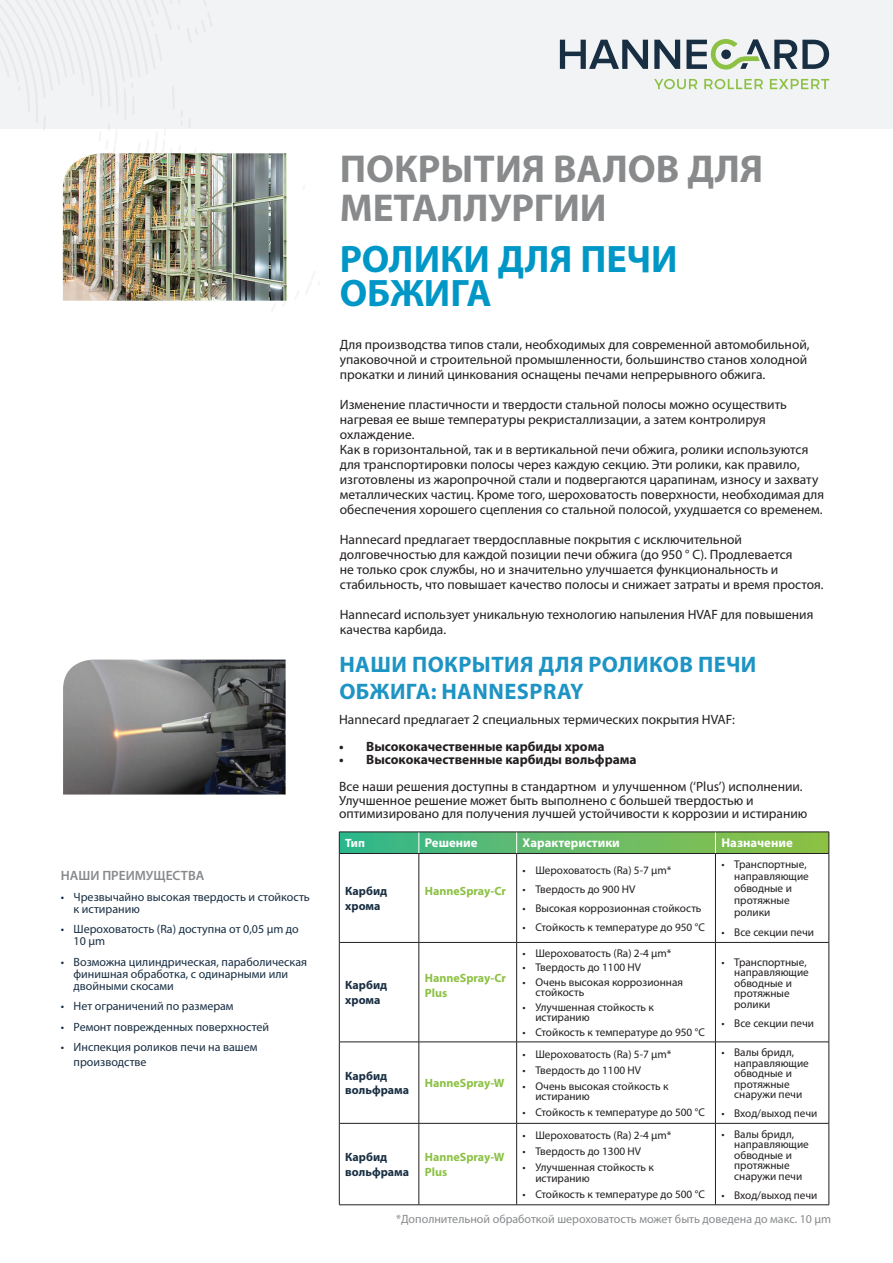
<style>
.page{position:relative;width:893px;height:1263px;background:#fff}
.page>*{position:absolute;margin:0;border:0;box-sizing:border-box;transform-origin:0 0}
.t1{font:700 39px/39px "Myriad Pro";color:#888a8c}
.t2{font:700 38.4px/34.5px "Myriad Pro";color:#0097c7}
.t3{font:700 22.5px/27px "Myriad Pro";letter-spacing:.02em;color:#1d94c3}
.t4{font:13.5px/15px "Myriad Pro";color:#231f20}
.t5{font:700 13.5px "Myriad Pro";color:#231f20}
.t6{font:600 13.5px "Myriad Pro";color:#888a8c}
.t7{font:700 12.75px "Myriad Pro";color:#fff}
.t8{font:12px/12px "Myriad Pro";color:#182e42}
.t9{font:12px "Myriad Pro";color:#888a8c}
.t10{font:700 12px/14.4px "Myriad Pro";color:#8cc144}
.t11{font:700 12px/14.4px "Myriad Pro";color:#182e42}
.t12{font:700 12px "Myriad Pro";color:#fff}
.t13{font:11.25px/10.5px "Myriad Pro";color:#231f20}
</style>
<div class="page">
<div style="left:0;top:0;width:893px;height:128px;background:#f2f3f4"></div>
<svg style="left:0;top:128px;width:321px;height:155px"></svg>
<svg style="left:560px;top:40px;width:88px;height:29px"></svg>
<svg style="left:654px;top:40px;width:26px;height:29px"></svg>
<svg style="left:686px;top:39px;width:143px;height:31px"></svg>
<svg style="left:654px;top:79px;width:175px;height:10px"></svg>
<img style="left:63px;top:153px;width:224px;height:148px">
<hr style="left:339px;top:854px;width:1px;height:88px;background:#231f20">
<hr style="left:419px;top:854px;width:1px;height:88px;background:#231f20">
<hr style="left:516px;top:854px;width:1px;height:88px;background:#231f20">
<hr style="left:715px;top:854px;width:1px;height:88px;background:#231f20">
<hr style="left:829px;top:854px;width:1px;height:88px;background:#231f20">
<hr style="left:339px;top:942px;width:80px;height:1px;background:#231f20">
<hr style="left:339px;top:943px;width:1px;height:99px;background:#231f20">
<hr style="left:419px;top:942px;width:98px;height:1px;background:#231f20">
<hr style="left:419px;top:943px;width:1px;height:99px;background:#231f20">
<hr style="left:517px;top:942px;width:198px;height:1px;background:#231f20">
<hr style="left:516px;top:943px;width:1px;height:99px;background:#231f20">
<hr style="left:715px;top:942px;width:114px;height:1px;background:#231f20">
<hr style="left:715px;top:943px;width:1px;height:99px;background:#231f20">
<hr style="left:829px;top:943px;width:1px;height:99px;background:#231f20">
<hr style="left:339px;top:1042px;width:80px;height:1px;background:#231f20">
<hr style="left:339px;top:1042px;width:1px;height:81px;background:#231f20">
<hr style="left:419px;top:1042px;width:98px;height:1px;background:#231f20">
<hr style="left:419px;top:1042px;width:1px;height:81px;background:#231f20">
<hr style="left:517px;top:1042px;width:198px;height:1px;background:#231f20">
<hr style="left:516px;top:1042px;width:1px;height:81px;background:#231f20">
<hr style="left:715px;top:1042px;width:114px;height:1px;background:#231f20">
<hr style="left:715px;top:1042px;width:1px;height:81px;background:#231f20">
<hr style="left:829px;top:1042px;width:1px;height:81px;background:#231f20">
<hr style="left:339px;top:1123px;width:80px;height:1px;background:#231f20">
<hr style="left:339px;top:1123px;width:1px;height:81px;background:#231f20">
<hr style="left:419px;top:1123px;width:98px;height:1px;background:#231f20">
<hr style="left:419px;top:1123px;width:1px;height:81px;background:#231f20">
<hr style="left:517px;top:1123px;width:198px;height:1px;background:#231f20">
<hr style="left:516px;top:1123px;width:1px;height:81px;background:#231f20">
<hr style="left:715px;top:1123px;width:114px;height:1px;background:#231f20">
<hr style="left:715px;top:1123px;width:1px;height:81px;background:#231f20">
<hr style="left:829px;top:1123px;width:1px;height:81px;background:#231f20">
<hr style="left:339px;top:1204px;width:80px;height:1px;background:#231f20">
<hr style="left:419px;top:1204px;width:98px;height:1px;background:#231f20">
<hr style="left:517px;top:1204px;width:198px;height:1px;background:#231f20">
<hr style="left:715px;top:1204px;width:114px;height:1px;background:#231f20">
<svg style="left:339px;top:832px;width:491px;height:21px;background:#63b867"></svg>
<hr style="left:339px;top:853px;width:80px;height:1px;background:#231f20">
<hr style="left:419px;top:853px;width:98px;height:1px;background:#231f20">
<hr style="left:517px;top:853px;width:198px;height:1px;background:#231f20">
<hr style="left:715px;top:853px;width:114px;height:1px;background:#231f20">
<img style="left:63px;top:660px;width:223px;height:134px">
<p class="t6" style="left:61px;top:867px;width:145px">НАШИ ПРЕИМУЩЕСТВА</p>
<p class="t8" style="left:74px;top:890px;width:238px;text-indent:-13px">• Чрезвычайно высокая твердость и стойкость к истиранию</p>
<p class="t8" style="left:74px;top:923px;width:227px;text-indent:-13px">• Шероховатость (Ra) доступна от 0,05 µm до<br>10 µm</p>
<p class="t8" style="left:74px;top:955px;width:235px;text-indent:-13px">• Возможна цилиндрическая, параболическая финишная обработка, с одинарными или двойными скосами</p>
<p class="t8" style="left:61px;top:1000px;width:174px">• Нет ограничений по размерам</p>
<p class="t8" style="left:61px;top:1020px;width:210px">• Ремонт поврежденных поверхностей</p>
<p class="t8" style="left:74px;top:1039px;width:185px;line-height:15px;text-indent:-13px">• Инспекция роликов печи на вашем производстве</p>
<h1 class="t1" style="left:340px;top:148px;width:425px">ПОКРЫТИЯ ВАЛОВ ДЛЯ<br>МЕТАЛЛУРГИИ</h1>
<h2 class="t2" style="left:340px;top:240px;width:339px">РОЛИКИ ДЛЯ ПЕЧИ<br>ОБЖИГА</h2>
<p class="t4" style="left:340px;top:337px;width:471px">Для производства типов стали, необходимых для современной автомобильной, упаковочной и строительной промышленности, большинство станов холодной прокатки и линий цинкования оснащены печами непрерывного обжига.</p>
<p class="t4" style="left:340px;top:397px;width:486px">Изменение пластичности и твердости стальной полосы можно осуществить нагревая ее выше температуры рекристаллизации, а затем контролируя охлаждение.<br>Как в горизонтальной, так и в вертикальной печи обжига, ролики используются для транспортировки полосы через каждую секцию. Эти ролики, как правило, изготовлены из жаропрочной стали и подвергаются царапинам, износу и захвату металлических частиц. Кроме того, шероховатость поверхности, необходимая для обеспечения хорошего сцепления со стальной полосой, ухудшается со временем.</p>
<p class="t4" style="left:340px;top:532px;width:485px">Hannecard предлагает твердосплавные покрытия с исключительной долговечностью для каждой позиции печи обжига (до 950 ° C). Продлевается<br>не только срок службы, но и значительно улучшается функциональность и стабильность, что повышает качество полосы и снижает затраты и время простоя.</p>
<p class="t4" style="left:340px;top:607px;width:475px">Hannecard использует уникальную технологию напыления HVAF для повышения качества карбида.</p>
<h3 class="t3" style="left:339px;top:650px;width:419px">НАШИ ПОКРЫТИЯ ДЛЯ РОЛИКОВ ПЕЧИ<br>ОБЖИГА: HANNESPRAY</h3>
<p class="t4" style="left:339px;top:711px;width:397px">Hannecard предлагает 2 специальных термических покрытия HVAF:</p>
<p class="t5" style="left:339px;top:737px;width:267px">• Высококачественные карбиды хрома</p>
<p class="t5" style="left:339px;top:751px;width:299px">• Высококачественные карбиды вольфрама</p>
<p class="t4" style="left:339px;top:780px;width:470px;line-height:13.5px">Все наши решения доступны в стандартном и улучшенном (‘Plus’) исполнении.<br>Улучшенное решение может быть выполнено с большей твердостью и оптимизировано для получения лучшей устойчивости к коррозии и истиранию</p>
<p class="t12" style="left:345px;top:835px;width:21px">Тип</p>
<p class="t7" style="left:425px;top:835px;width:54px">Решение</p>
<p class="t7" style="left:523px;top:835px;width:99px">Характеристики</p>
<p class="t7" style="left:721px;top:835px;width:73px">Назначение</p>
<p class="t11" style="left:345px;top:884px;width:43px">Карбид хрома</p>
<p class="t10" style="left:425px;top:884px;width:83px">HanneSpray-Cr</p>
<p class="t13" style="left:734px;top:858px;width:76px;line-height:12px;text-indent:-13px">• Транспортные, направляющие обводные и протяжные ролики</p>
<p class="t13" style="left:721px;top:927px;width:94px">• Все секции печи</p>
<p class="t13" style="left:523px;top:864px;width:150px">• Шероховатость (Ra) 5-7 µm*</p>
<p class="t13" style="left:523px;top:883px;width:114px">• Твердость до 900 HV</p>
<p class="t13" style="left:523px;top:902px;width:180px">• Высокая коррозионная стойкость</p>
<p class="t13" style="left:523px;top:921px;width:184px">• Стойкость к температуре до 950 °C</p>
<p class="t11" style="left:345px;top:978px;width:43px">Карбид хрома</p>
<p class="t10" style="left:425px;top:971px;width:83px">HanneSpray-Cr<br>Plus</p>
<p class="t11" style="left:345px;top:1068px;width:65px">Карбид вольфрама</p>
<p class="t10" style="left:425px;top:1075px;width:81px">HanneSpray-W</p>
<p class="t11" style="left:345px;top:1150px;width:65px">Карбид вольфрама</p>
<p class="t10" style="left:425px;top:1150px;width:81px">HanneSpray-W<br>Plus</p>
<p class="t13" style="left:523px;top:948px;width:150px">• Шероховатость (Ra) 2-4 µm*</p>
<p class="t13" style="left:523px;top:962px;width:120px">• Твердость до 1100 HV</p>
<p class="t13" style="left:535px;top:977px;width:149px;text-indent:-13px">• Очень высокая коррозионная стойкость</p>
<p class="t13" style="left:535px;top:1002px;width:120px;text-indent:-13px">• Улучшенная стойкость к истиранию</p>
<p class="t13" style="left:523px;top:1027px;width:184px">• Стойкость к температуре до 950 °C</p>
<p class="t13" style="left:523px;top:1048px;width:150px">• Шероховатость (Ra) 5-7 µm*</p>
<p class="t13" style="left:523px;top:1064px;width:120px">• Твердость до 1100 HV</p>
<p class="t13" style="left:535px;top:1080px;width:135px;text-indent:-13px">• Очень высокая стойкость к истиранию</p>
<p class="t13" style="left:523px;top:1107px;width:184px">• Стойкость к температуре до 500 °C</p>
<p class="t13" style="left:523px;top:1130px;width:150px">• Шероховатость (Ra) 2-4 µm*</p>
<p class="t13" style="left:523px;top:1146px;width:120px">• Твердость до 1300 HV</p>
<p class="t13" style="left:535px;top:1162px;width:120px;text-indent:-13px">• Улучшенная стойкость к истиранию</p>
<p class="t13" style="left:523px;top:1188px;width:184px">• Стойкость к температуре до 500 °C</p>
<p class="t13" style="left:734px;top:957px;width:76px;text-indent:-13px">• Транспортные, направляющие обводные и протяжные ролики</p>
<p class="t13" style="left:721px;top:1018px;width:94px">• Все секции печи</p>
<p class="t13" style="left:734px;top:1047px;width:76px;text-indent:-13px">• Валы бридл, направляющие обводные и протяжные снаружи печи</p>
<p class="t13" style="left:721px;top:1108px;width:97px">• Вход/выход печи</p>
<p class="t13" style="left:734px;top:1128px;width:76px;text-indent:-13px">• Валы бридл, направляющие обводные и протяжные снаружи печи</p>
<p class="t13" style="left:721px;top:1189px;width:97px">• Вход/выход печи</p>
<p class="t9" style="left:396px;top:1212px;width:437px">*Дополнительной обработкой шероховатость может быть доведена до макс. 10 µm</p>
</div>
